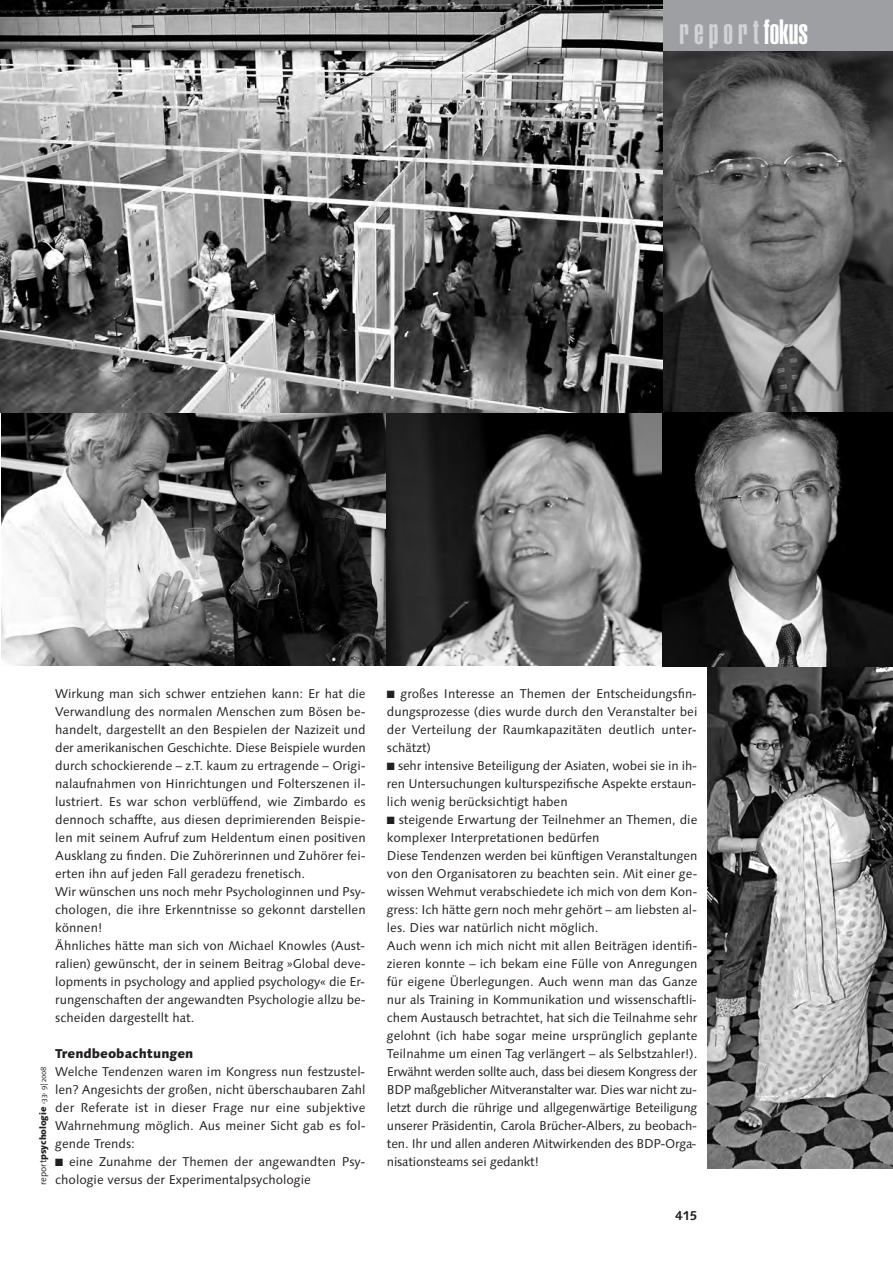
<style>
.page{position:relative;width:893px;height:1263px;background:#fff}
.page>*{position:absolute;margin:0;border:0;box-sizing:border-box;transform-origin:0 0}
.t1{font:900 extra-condensed 34.5px "Helvetica";letter-spacing:.15em;color:#d1d2d4}
.t2{font:12.75px/18px "Linotype Syntax Os F";color:#231f20}
.t3{font:800 12.75px "Linotype Syntax Os F";color:#231f20}
.t4{font:700 12.75px "Linotype Syntax";color:#231f20}
.t5{font:800 9px "Linotype Syntax Os F";letter-spacing:-.015em;color:#231f20}
.s1{color:#fff}
.s2{font-weight:400}
.s3{font-weight:400;font-size:7.5px}
</style>
<div class="page">
<img style="left:707px;top:666px;width:186px;height:502px">
<img style="left:662px;top:43px;width:231px;height:369px">
<div style="left:663px;top:0;width:230px;height:51px;background:#9d9fa2"></div>
<img style="left:2px;top:413px;width:385px;height:253px">
<svg style="left:387px;top:413px;width:275px;height:253px;background:#5b5b5b"></svg>
<svg style="left:662px;top:412px;width:231px;height:254px;background:#464646"></svg>
<img style="left:0;top:0;width:662px;height:413px">
<h1 class="t1" style="left:679px;top:19px;width:130px">report<span class="s1">fokus</span></h1>
<p class="t2" style="left:55px;top:686px;width:312px">Wirkung man sich schwer entziehen kann: Er hat die Verwandlung des normalen Menschen zum Bösen be&shy;handelt, dargestellt an den Bespielen der Nazizeit und der amerikanischen Geschichte. Diese Beispiele wurden durch schockierende – z.T. kaum zu ertragende – Origi&shy;nalaufnahmen von Hinrichtungen und Folterszenen il&shy;lustriert. Es war schon verblüffend, wie Zimbardo es dennoch schaffte, aus diesen deprimierenden Beispie&shy;len mit seinem Aufruf zum Heldentum einen positiven Ausklang zu finden. Die Zuhörerinnen und Zuhörer fei&shy;erten ihn auf jeden Fall geradezu frenetisch.<br>Wir wünschen uns noch mehr Psychologinnen und Psy&shy;chologen, die ihre Erkenntnisse so gekonnt darstellen können!<br>Ähnliches hätte man sich von Michael Knowles (Aust&shy;ralien) gewünscht, der in seinem Beitrag »Global deve&shy;lopments in psychology and applied psychology« die Er&shy;rungenschaften der angewandten Psychologie allzu be&shy;scheiden dargestellt hat.</p>
<p class="t3" style="left:55px;top:1048px;width:139px">Trendbeobachtungen</p>
<p class="t2" style="left:55px;top:1064px;width:312px;text-align:justify">Welche Tendenzen waren im Kongress nun festzustel&shy;len? Angesichts der großen, nicht überschaubaren Zahl der Referate ist in dieser Frage nur eine subjektive Wahrnehmung möglich. Aus meiner Sicht gab es fol&shy;gende Trends:</p>
<p class="t2" style="left:55px;top:1154px;width:312px">■ eine Zunahme der Themen der angewandten Psy&shy;chologie versus der Experimentalpsychologie</p>
<p class="t5" style="left:39px;top:1185px;width:120px;rotate:-90deg"><span class="s2">report</span>psychologie <span class="s3">‹33› 9|2008</span></p>
<p class="t2" style="left:387px;top:686px;width:312px;text-align:justify">■ großes Interesse an Themen der Entscheidungsfin&shy;dungsprozesse (dies wurde durch den Veranstalter bei der Verteilung der Raumkapazitäten deutlich unter&shy;schätzt)</p>
<p class="t2" style="left:387px;top:758px;width:312px;text-align:justify">■ sehr intensive Beteiligung der Asiaten, wobei sie in ih&shy;ren Untersuchungen kulturspezifische Aspekte erstaun&shy;lich wenig berücksichtigt haben</p>
<p class="t2" style="left:387px;top:812px;width:312px">■ steigende Erwartung der Teilnehmer an Themen, die komplexer Interpretationen bedürfen<br>Diese Tendenzen werden bei künftigen Veranstaltungen von den Organisatoren zu beachten sein. Mit einer ge&shy;wissen Wehmut verabschiedete ich mich von dem Kon&shy;gress: Ich hätte gern noch mehr gehört – am liebsten al&shy;les. Dies war natürlich nicht möglich.<br>Auch wenn ich mich nicht mit allen Beiträgen identifi&shy;zieren konnte – ich bekam eine Fülle von Anregungen für eigene Überlegungen. Auch wenn man das Ganze nur als Training in Kommunikation und wissenschaftli&shy;chem Austausch betrachtet, hat sich die Teilnahme sehr gelohnt (ich habe sogar meine ursprünglich geplante Teilnahme um einen Tag verlängert – als Selbstzahler!).<br>Erwähnt werden sollte auch, dass bei diesem Kongress der BDP maßgeblicher Mitveranstalter war. Dies war nicht zu&shy;letzt durch die rührige und allgegenwärtige Beteiligung unserer Präsidentin, Carola Brücher-Albers, zu beobach&shy;ten. Ihr und allen anderen Mitwirkenden des BDP-Orga&shy;nisationsteams sei gedankt!</p>
<p class="t4" style="left:675px;top:1210px;width:24px">415</p>
</div>
